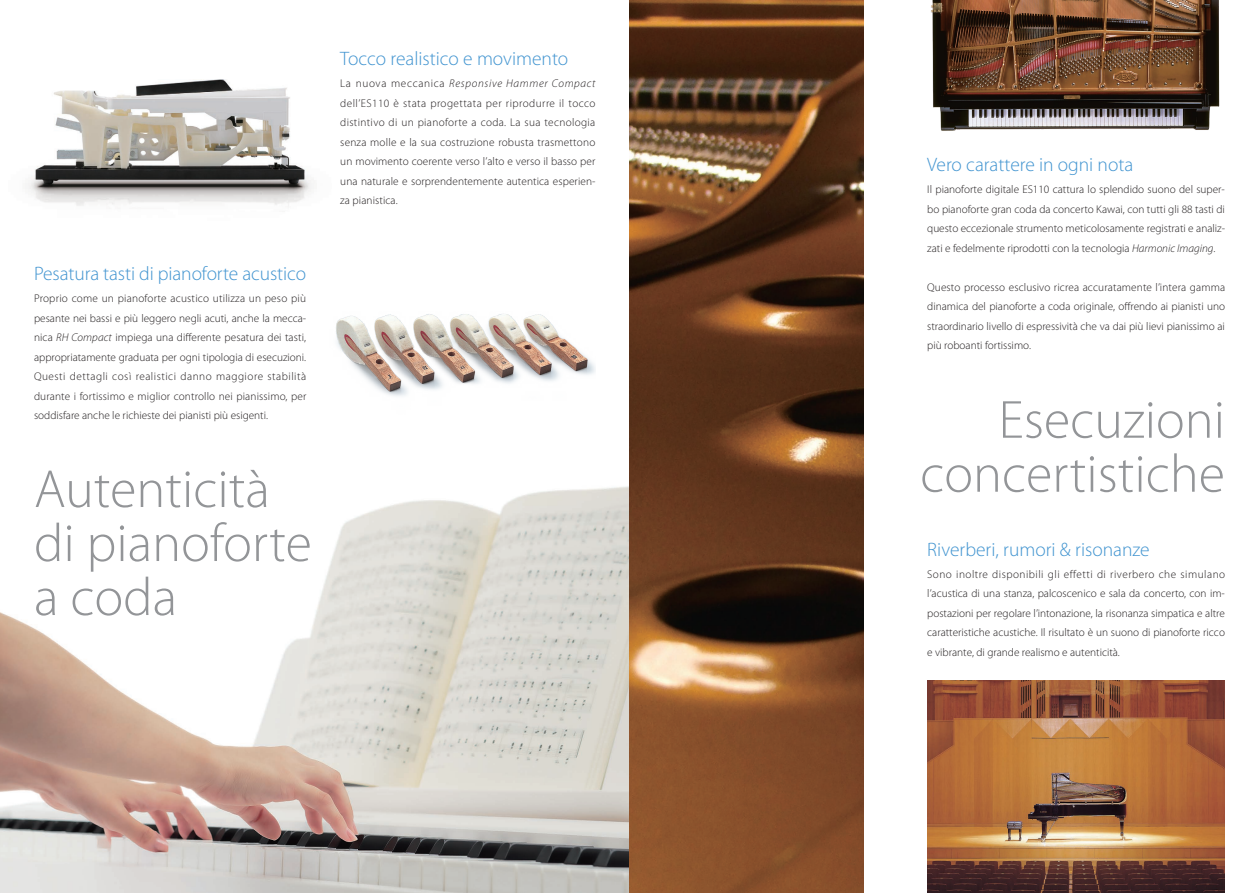
<style>
.page{position:relative;width:1259px;height:893px;background:#fff}
.page>*{position:absolute;margin:0;border:0;box-sizing:border-box;transform-origin:0 0}
.t1{font:300 54px/54px "Myriad Pro";color:#939598}
.t2{font:300 19.5px "Myriad Pro";color:#4194d0}
.t3{font:300 11.25px/19.5px "Myriad Pro";color:#231f20;text-align:justify}
.s1{font-style:italic}
</style>
<div class="page">
<img style="left:927px;top:680px;width:298px;height:213px">
<img style="left:930px;top:0;width:290px;height:131px">
<img style="left:0;top:486px;width:629px;height:407px">
<img style="left:336px;top:314px;width:259px;height:82px">
<img style="left:629px;top:0;width:234px;height:893px">
<img style="left:28px;top:80px;width:284px;height:126px">
<h2 class="t2" style="left:34px;top:263px;width:274px">Pesatura tasti di pianoforte acustico</h2>
<p class="t3" style="left:34px;top:289px;width:274px">Proprio come un pianoforte acustico utilizza un peso più pesante nei bassi e più leggero negli acuti, anche la mecca&shy;nica <span class="s1">RH Compact</span> impiega una differente pesatura dei tasti, appropriatamente graduata per ogni tipologia di esecuzioni.<br>Questi dettagli così realistici danno maggiore stabilità durante i fortissimo e miglior controllo nei pianissimo, per soddisfare anche le richieste dei pianisti più esigenti.</p>
<h1 class="t1" style="left:34px;top:463px;width:279px">Autenticità di pianoforte a coda</h1>
<h2 class="t2" style="left:340px;top:48px;width:229px">Tocco realistico e movimento</h2>
<p class="t3" style="left:340px;top:74px;width:257px">La nuova meccanica <span class="s1">Responsive Hammer Compact </span>dell’ES110 è stata progettata per riprodurre il tocco distintivo di un pianoforte a coda. La sua tecnologia senza molle e la sua costruzione robusta trasmettono un movimento coerente verso l’alto e verso il basso per una naturale e sorprendentemente autentica esperien&shy;za pianistica.</p>
<h2 class="t2" style="left:927px;top:154px;width:207px">Vero carattere in ogni nota</h2>
<p class="t3" style="left:927px;top:180px;width:299px">Il pianoforte digitale ES110 cattura lo splendido suono del super&shy;bo pianoforte gran coda da concerto Kawai, con tutti gli 88 tasti di questo eccezionale strumento meticolosamente registrati e analiz&shy;zati e fedelmente riprodotti con la tecnologia <span class="s1">Harmonic Imaging</span>.</p>
<p class="t3" style="left:927px;top:277px;width:299px">Questo processo esclusivo ricrea accuratamente l’intera gamma dinamica del pianoforte a coda originale, offrendo ai pianisti uno straordinario livello di espressività che va dai più lievi pianissimo ai più roboanti fortissimo.</p>
<h1 class="t1" style="left:920px;top:394px;width:306px;text-align:right">Esecuzioni concertistiche</h1>
<h2 class="t2" style="left:927px;top:538px;width:224px">Riverberi, rumori &amp; risonanze</h2>
<p class="t3" style="left:927px;top:565px;width:299px">Sono inoltre disponibili gli effetti di riverbero che simulano l’acustica di una stanza, palcoscenico e sala da concerto, con im&shy;postazioni per regolare l’intonazione, la risonanza simpatica e altre caratteristiche acustiche. Il risultato è un suono di pianoforte ricco e vibrante, di grande realismo e autenticità.</p>
</div>
